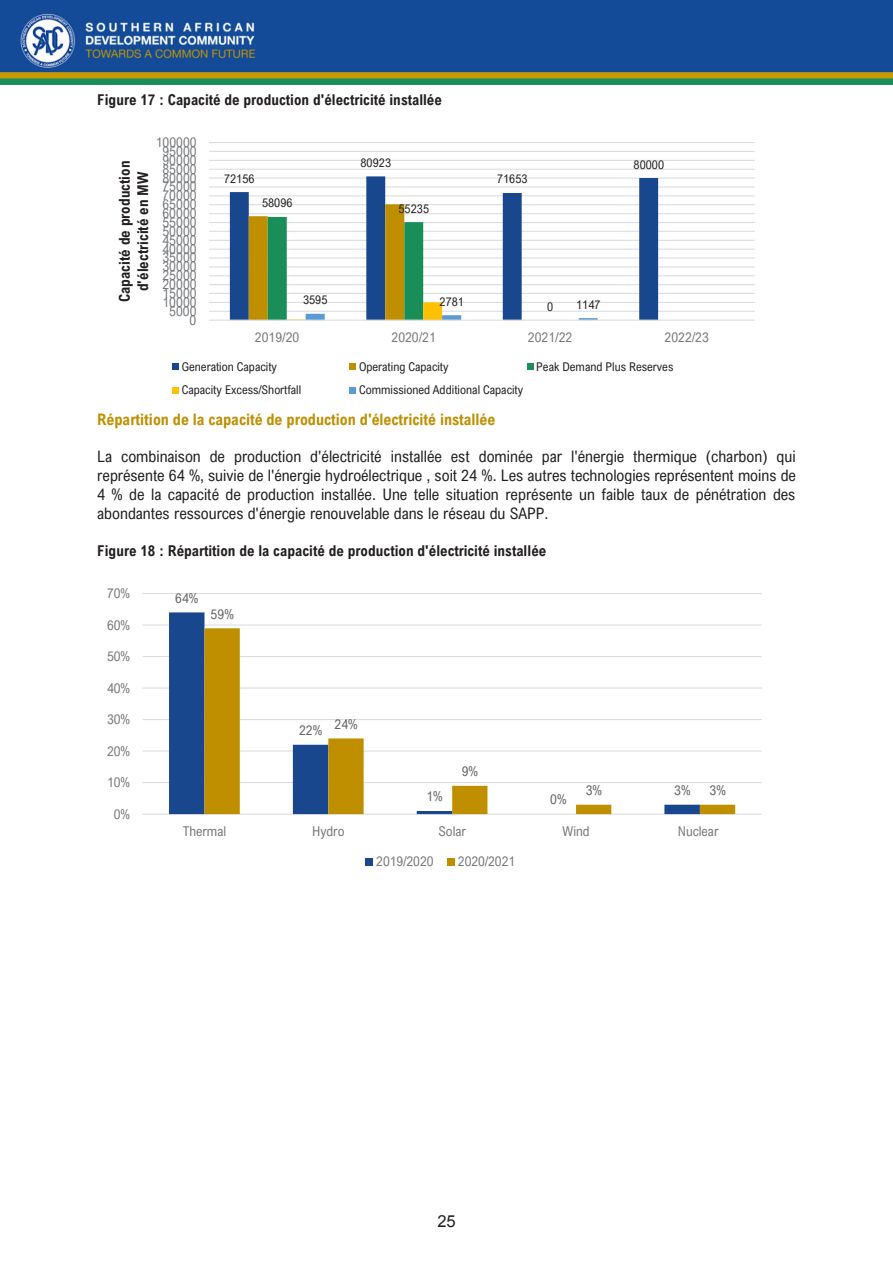
<style>
.page{position:relative;width:893px;height:1263px;background:#fff}
.page>*{position:absolute;margin:0;border:0;box-sizing:border-box;transform-origin:0 0}
.t1{font:16.5px "Arial";color:#231f20}
.t2{font:15.9px/19px "Arial Nova Cond";letter-spacing:-.005em;color:#231f20;text-align:justify}
.t3{font:700 15.9px "Arial Nova Cond";color:#bf8f00}
.t4{font:700 15px/18.1px "Arial Nova Cond";color:#231f20;text-align:center}
.t5{font:13.5px "Arial Nova Cond";letter-spacing:.005em;color:#76787b}
.t6{font:13.5px "Arial Nova Cond";letter-spacing:.005em;color:#636366}
.t7{font:12px "Arial Nova Cond";letter-spacing:.005em;color:#231f20}
</style>
<div class="page">
<img style="left:0;top:0;width:893px;height:85px">
<hr style="left:209px;top:311px;width:546px;height:1px;background:#dcdddf">
<hr style="left:209px;top:302px;width:546px;height:1px;background:#dcdddf">
<hr style="left:209px;top:293px;width:546px;height:1px;background:#dcdddf">
<hr style="left:209px;top:284px;width:546px;height:1px;background:#dcdddf">
<hr style="left:209px;top:275px;width:546px;height:1px;background:#dcdddf">
<hr style="left:209px;top:266px;width:546px;height:2px;background:#dcdddf">
<hr style="left:209px;top:257px;width:546px;height:2px;background:#dcdddf">
<hr style="left:209px;top:249px;width:546px;height:1px;background:#dcdddf">
<hr style="left:209px;top:240px;width:546px;height:1px;background:#dcdddf">
<hr style="left:209px;top:231px;width:546px;height:1px;background:#dcdddf">
<hr style="left:209px;top:222px;width:546px;height:1px;background:#dcdddf">
<hr style="left:209px;top:213px;width:546px;height:1px;background:#dcdddf">
<hr style="left:209px;top:204px;width:546px;height:1px;background:#dcdddf">
<hr style="left:209px;top:195px;width:546px;height:1px;background:#dcdddf">
<hr style="left:209px;top:186px;width:546px;height:2px;background:#dcdddf">
<hr style="left:209px;top:177px;width:546px;height:2px;background:#dcdddf">
<hr style="left:209px;top:169px;width:546px;height:1px;background:#dcdddf">
<hr style="left:209px;top:160px;width:546px;height:1px;background:#dcdddf">
<hr style="left:209px;top:151px;width:546px;height:1px;background:#dcdddf">
<hr style="left:209px;top:142px;width:546px;height:1px;background:#dcdddf">
<svg style="left:230px;top:176px;width:428px;height:144px"></svg>
<svg style="left:249px;top:204px;width:349px;height:116px"></svg>
<hr style="left:209px;top:320px;width:546px;height:1px;background:#dcdddf">
<div style="left:172px;top:363px;width:7px;height:7px;background:#18478d"></div>
<div style="left:350px;top:363px;width:6px;height:7px;background:#bf8f00"></div>
<div style="left:527px;top:363px;width:6px;height:7px;background:#1a8e58"></div>
<div style="left:172px;top:387px;width:7px;height:6px;background:#ffc000"></div>
<svg style="left:350px;top:387px;width:6px;height:6px"></svg>
<hr style="left:143px;top:813px;width:619px;height:2px;background:#dcdddf">
<hr style="left:143px;top:782px;width:619px;height:1px;background:#dcdddf">
<hr style="left:143px;top:750px;width:619px;height:2px;background:#dcdddf">
<hr style="left:143px;top:719px;width:619px;height:1px;background:#dcdddf">
<hr style="left:143px;top:687px;width:619px;height:2px;background:#dcdddf">
<hr style="left:143px;top:656px;width:619px;height:1px;background:#dcdddf">
<hr style="left:143px;top:624px;width:619px;height:2px;background:#dcdddf">
<hr style="left:143px;top:593px;width:619px;height:1px;background:#dcdddf">
<svg style="left:169px;top:612px;width:531px;height:202px"></svg>
<svg style="left:204px;top:628px;width:531px;height:186px"></svg>
<div style="left:366px;top:858px;width:7px;height:7px;background:#18478d"></div>
<div style="left:447px;top:858px;width:8px;height:7px;background:#bf8f00"></div>
<p class="t4" style="left:97px;top:90px;width:346px">Figure 17 : Capacité de production d'électricité installée</p>
<p class="t4" style="left:115px;top:302px;width:143px;rotate:-90deg">Capacité de production d'électricité en MW</p>
<p class="t5" style="left:156px;top:134px;width:42px">100000</p>
<p class="t5" style="left:162px;top:143px;width:36px">95000</p>
<p class="t5" style="left:162px;top:152px;width:36px">90000</p>
<p class="t5" style="left:162px;top:161px;width:36px">85000</p>
<p class="t5" style="left:162px;top:169px;width:36px">80000</p>
<p class="t5" style="left:162px;top:178px;width:36px">75000</p>
<p class="t5" style="left:162px;top:187px;width:36px">70000</p>
<p class="t5" style="left:162px;top:196px;width:36px">65000</p>
<p class="t5" style="left:162px;top:205px;width:36px">60000</p>
<p class="t5" style="left:162px;top:214px;width:36px">55000</p>
<p class="t5" style="left:162px;top:223px;width:36px">50000</p>
<p class="t5" style="left:162px;top:232px;width:36px">45000</p>
<p class="t5" style="left:162px;top:240px;width:36px">40000</p>
<p class="t5" style="left:162px;top:249px;width:36px">35000</p>
<p class="t5" style="left:162px;top:258px;width:36px">30000</p>
<p class="t5" style="left:162px;top:267px;width:36px">25000</p>
<p class="t5" style="left:162px;top:276px;width:36px">20000</p>
<p class="t5" style="left:162px;top:285px;width:36px">15000</p>
<p class="t5" style="left:162px;top:294px;width:36px">10000</p>
<p class="t5" style="left:169px;top:303px;width:29px">5000</p>
<p class="t5" style="left:190px;top:312px;width:8px">0</p>
<p class="t7" style="left:224px;top:171px;width:32px">72156</p>
<p class="t7" style="left:262px;top:196px;width:32px">58096</p>
<p class="t7" style="left:361px;top:155px;width:32px">80923</p>
<p class="t7" style="left:398px;top:201px;width:32px">55235</p>
<p class="t7" style="left:497px;top:172px;width:32px">71653</p>
<p class="t7" style="left:303px;top:293px;width:26px">3595</p>
<p class="t7" style="left:440px;top:294px;width:26px">2781</p>
<p class="t7" style="left:576px;top:297px;width:26px">1147</p>
<p class="t7" style="left:547px;top:299px;width:8px">0</p>
<p class="t7" style="left:634px;top:157px;width:32px">80000</p>
<p class="t5" style="left:255px;top:329px;width:46px">2019/20</p>
<p class="t5" style="left:391px;top:329px;width:46px">2020/21</p>
<p class="t5" style="left:528px;top:329px;width:46px">2021/22</p>
<p class="t5" style="left:664px;top:329px;width:46px">2022/23</p>
<p class="t7" style="left:182px;top:359px;width:97px">Generation Capacity</p>
<p class="t7" style="left:359px;top:359px;width:91px">Operating Capacity</p>
<p class="t7" style="left:536px;top:359px;width:139px">Peak Demand Plus Reserves</p>
<p class="t7" style="left:182px;top:382px;width:121px">Capacity Excess/Shortfall</p>
<p class="t7" style="left:359px;top:382px;width:166px">Commissioned Additional Capacity</p>
<p class="t3" style="left:97px;top:409px;width:400px">Répartition de la capacité de production d'électricité installée</p>
<p class="t2" style="left:97px;top:447px;width:700px">La combinaison de production d'électricité installée est dominée par l'énergie thermique (charbon) qui représente 64 %, suivie de l'énergie hydroélectrique , soit 24 %. Les autres technologies représentent moins de 4 % de la capacité de production installée. Une telle situation représente un faible taux de pénétration des abondantes ressources d'énergie renouvelable dans le réseau du SAPP.</p>
<p class="t4" style="left:97px;top:541px;width:451px">Figure 18 : Répartition de la capacité de production d'électricité installée</p>
<p class="t5" style="left:107px;top:585px;width:25px">70%</p>
<p class="t5" style="left:107px;top:616px;width:25px">60%</p>
<p class="t5" style="left:107px;top:648px;width:25px">50%</p>
<p class="t5" style="left:107px;top:679px;width:25px">40%</p>
<p class="t5" style="left:107px;top:711px;width:25px">30%</p>
<p class="t5" style="left:107px;top:742px;width:25px">20%</p>
<p class="t5" style="left:107px;top:774px;width:25px">10%</p>
<p class="t5" style="left:114px;top:805px;width:18px">0%</p>
<p class="t6" style="left:175px;top:590px;width:25px">64%</p>
<p class="t6" style="left:211px;top:605px;width:25px">59%</p>
<p class="t6" style="left:299px;top:722px;width:25px">22%</p>
<p class="t6" style="left:334px;top:716px;width:25px">24%</p>
<p class="t6" style="left:462px;top:763px;width:18px">9%</p>
<p class="t6" style="left:426px;top:788px;width:18px">1%</p>
<p class="t6" style="left:550px;top:791px;width:18px">0%</p>
<p class="t6" style="left:674px;top:782px;width:18px">3%</p>
<p class="t6" style="left:586px;top:782px;width:18px">3%</p>
<p class="t6" style="left:709px;top:782px;width:18px">3%</p>
<p class="t5" style="left:183px;top:823px;width:45px">Thermal</p>
<p class="t5" style="left:312px;top:823px;width:34px">Hydro</p>
<p class="t5" style="left:438px;top:823px;width:29px">Solar</p>
<p class="t5" style="left:563px;top:823px;width:29px">Wind</p>
<p class="t5" style="left:678px;top:823px;width:42px">Nuclear</p>
<p class="t5" style="left:376px;top:853px;width:59px">2019/2020</p>
<p class="t5" style="left:458px;top:853px;width:59px">2020/2021</p>
<p class="t1" style="left:437px;top:1210px;width:20px">25</p>
</div>
